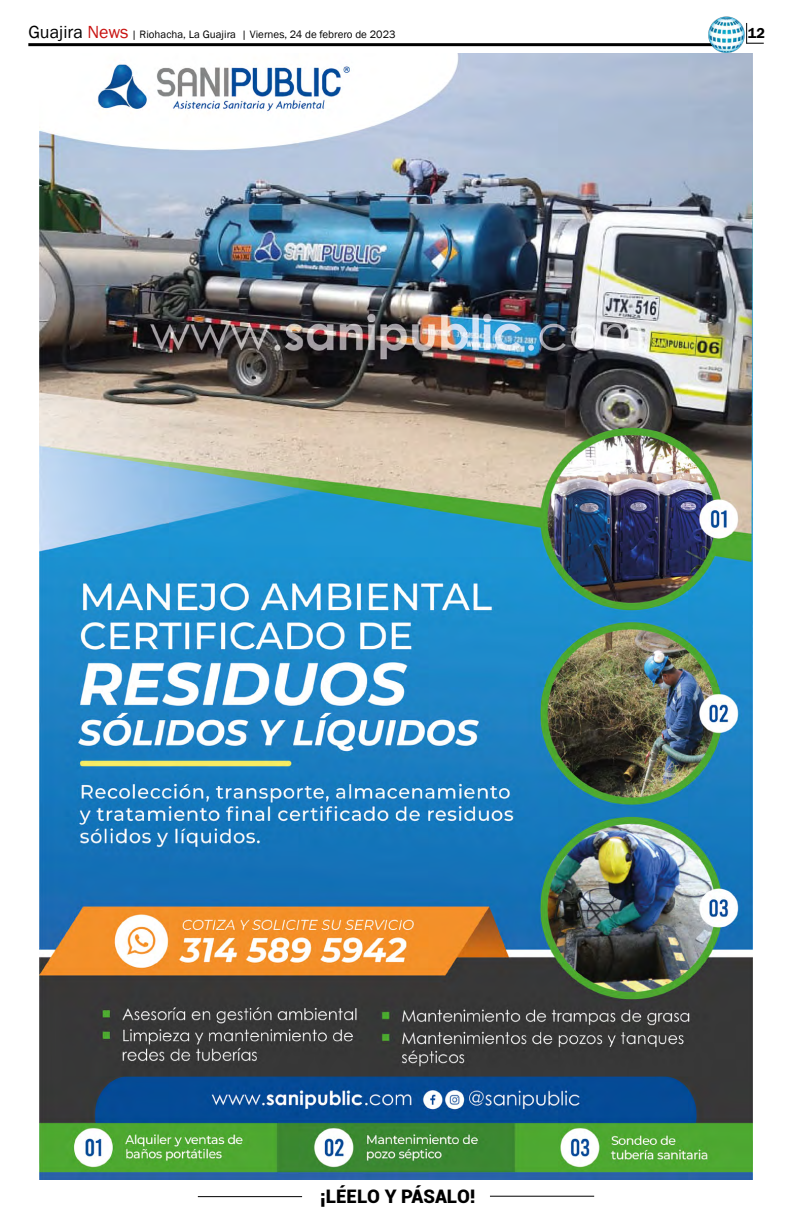
<style>
.page{position:relative;width:792px;height:1224px;background:#fff}
.page>*{position:absolute;margin:0;border:0;box-sizing:border-box;transform-origin:0 0}
.t1{font:900 18.7px "Roboto";color:#000}
.t2{font:600 14.7px "Franklin Gothic";color:#000}
.t3{font:11px "Franklin Gothic";color:#000}
.s1{font-size:18px}
.s2{font-size:18px;color:#c91311}
</style>
<div class="page">
<hr style="left:198px;top:1196px;width:104px;height:1px;background:#000">
<hr style="left:490px;top:1196px;width:104px;height:1px;background:#000">
<hr style="left:28px;top:43px;width:688px;height:3px;background:#000">
<img style="left:708px;top:16px;width:37px;height:37px">
<svg style="left:746px;top:23px;width:18px;height:21px"></svg>
<img style="left:39px;top:53px;width:714px;height:1127px">
<p class="t3" style="left:28px;top:28px;width:369px"><span class="s1">Guajira</span> <span class="s2">News</span> | Riohacha, La Guajira | Viernes, 24 de febrero de 2023</p>
<h2 class="t2" style="left:748px;top:24px;width:19px">12</h2>
<h1 class="t1" style="left:320px;top:1183px;width:157px">¡LÉELO Y PÁSALO!</h1>
</div>
